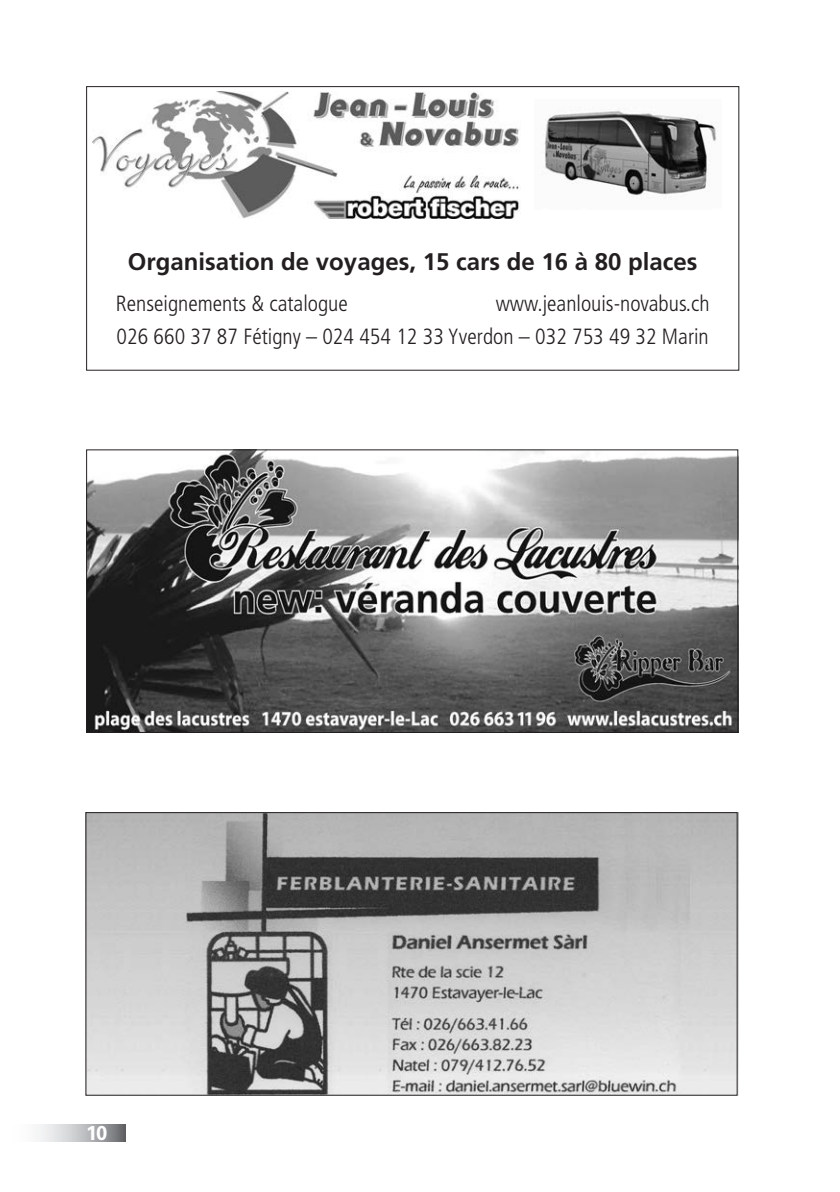
<style>
.page{position:relative;width:840px;height:1192px;background:#fff}
.page>*{position:absolute;margin:0;border:0;box-sizing:border-box;transform-origin:0 0}
.t1{font:700 24px "Frutiger CE";color:#231f20}
.t2{font:300 condensed 22px/32px "Frutiger";color:#231f20;text-align:right}
.t3{font:700 20px "Univers LT";color:#fff}
</style>
<div class="page">
<svg style="left:38px;top:1124px;width:88px;height:17px"></svg>
<img style="left:87px;top:812px;width:651px;height:283px">
<div style="left:85px;top:812px;width:652px;height:283px;border:1px solid #231f20"></div>
<img style="left:88px;top:451px;width:648px;height:280px">
<div style="left:86px;top:449px;width:652px;height:284px;border:1px solid #231f20"></div>
<div style="left:86px;top:86px;width:653px;height:285px;border:1px solid #231f20"></div>
<img style="left:92px;top:91px;width:428px;height:128px">
<img style="left:542px;top:109px;width:175px;height:89px">
<p class="t1" style="left:128px;top:247px;width:571px">Organisation de voyages, 15 cars de 16 à 80 places</p>
<p class="t2" style="left:116px;top:288px;width:233px">Renseignements &amp; catalogue</p>
<p class="t2" style="left:117px;top:288px;width:594px">www.jeanlouis-novabus.ch<br>026 660 37 87 Fétigny – 024 454 12 33 Yverdon – 032 753 49 32 Marin</p>
<p class="t3" style="left:86px;top:1121px;width:23px">10</p>
</div>
